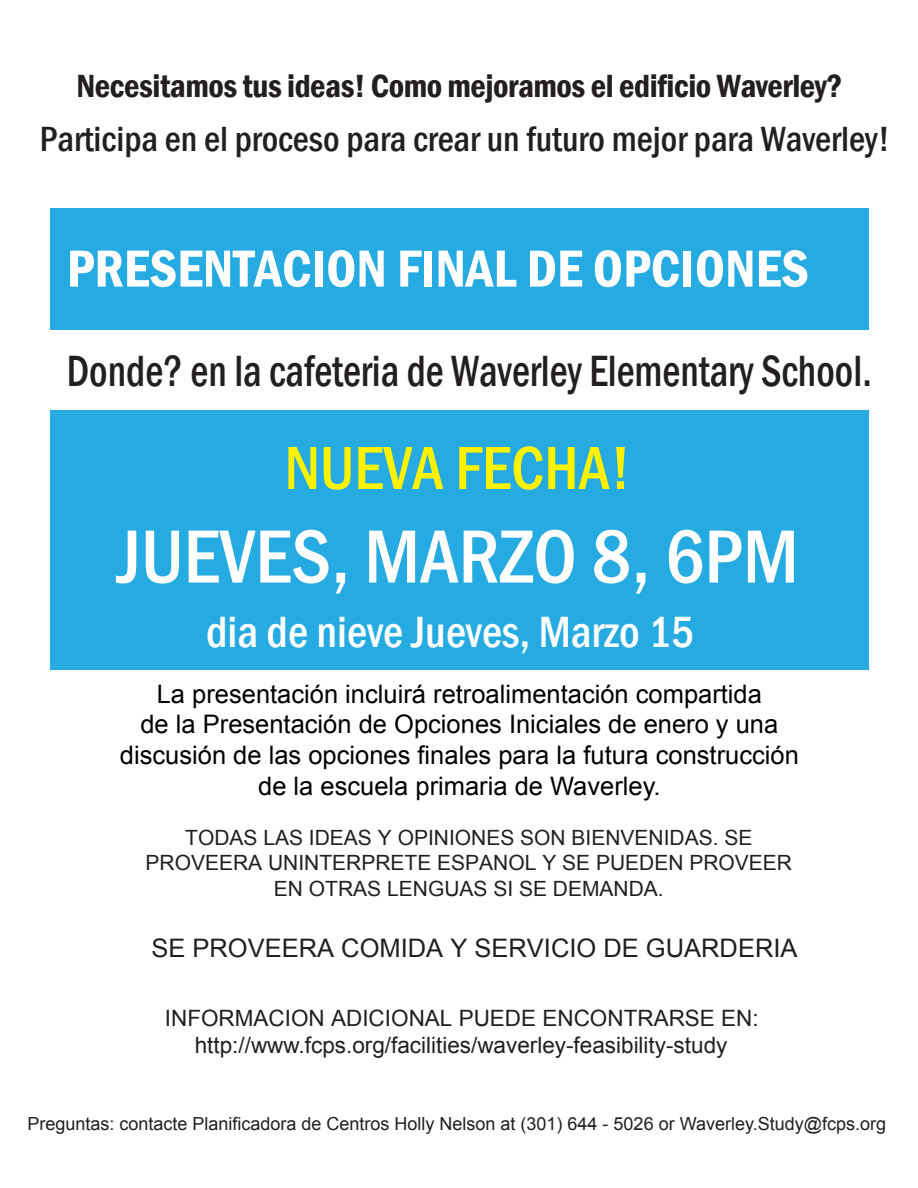
<style>
.page{position:relative;width:918px;height:1188px;background:#fff}
.page>*{position:absolute;margin:0;border:0;box-sizing:border-box;transform-origin:0 0}
.t1{font:500 condensed 78px "Franklin Gothic";color:#fff}
.t2{font:500 condensed 63px "Franklin Gothic";color:#fff200}
.t3{font:600 condensed 54px "Franklin Gothic";color:#fff}
.t4{font:500 condensed 45px "Franklin Gothic";color:#231f20;scale:.89 1}
.t5{font:500 condensed 45px "Franklin Gothic";color:#fff}
.t6{font:500 condensed 36px "Franklin Gothic";color:#231f20}
.t7{font:600 condensed 33px "Franklin Gothic";letter-spacing:-.015em;color:#231f20}
.t8{font:25.5px/30.6px "Arial";color:#000;text-align:center}
.t9{font:25.5px "Arial";color:#231f20}
.t10{font:22.5px/27px "Arial";color:#231f20;text-align:center}
.t11{font:21px/25.2px "Arial";color:#231f20;text-align:center}
.t12{font:18px "Arial";color:#231f20}
</style>
<div class="page">
<div style="left:50px;top:411px;width:818px;height:259px;background:#25aae1"></div>
<div style="left:50px;top:208px;width:819px;height:122px;background:#25aae1"></div>
<p class="t7" style="left:76px;top:64px;width:768px">Necesitamos tus ideas! Como mejoramos el edificio Waverley?</p>
<h3 class="t6" style="left:40px;top:116px;width:852px">Participa en el proceso para crear un futuro mejor para Waverley!</h3>
<h3 class="t3" style="left:67px;top:232px;width:744px">PRESENTACION FINAL DE OPCIONES</h3>
<h3 class="t4" style="left:67px;top:342px;width:906px">Donde? en la cafeteria de Waverley Elementary School.</h3>
<h2 class="t2" style="left:285px;top:427px;width:348px">NUEVA FECHA!</h2>
<h1 class="t1" style="left:117px;top:505px;width:683px">JUEVES, MARZO 8, 6PM</h1>
<h3 class="t5" style="left:206px;top:603px;width:490px">dia de nieve Jueves, Marzo 15</h3>
<p class="t8" style="left:120px;top:679px;width:680px">La presentación incluirá retroalimentación compartida<br>de la Presentación de Opciones Iniciales de enero y una discusión de las opciones finales para la futura construcción de la escuela primaria de Waverley.</p>
<p class="t11" style="left:146px;top:825px;width:648px">TODAS LAS IDEAS Y OPINIONES SON BIENVENIDAS. SE<br>PROVEERA UNINTERPRETE ESPANOL Y SE PUEDEN PROVEER<br>EN OTRAS LENGUAS SI SE DEMANDA.</p>
<p class="t9" style="left:151px;top:932px;width:648px">SE PROVEERA COMIDA Y SERVICIO DE GUARDERIA</p>
<p class="t10" style="left:165px;top:1005px;width:595px">INFORMACION ADICIONAL PUEDE ENCONTRARSE EN: http://www.fcps.org/facilities/waverley-feasibility-study</p>
<p class="t12" style="left:27px;top:1112px;width:860px">Preguntas: contacte Planificadora de Centros Holly Nelson at (301) 644 - 5026 or Waverley.Study@fcps.org</p>
</div>
